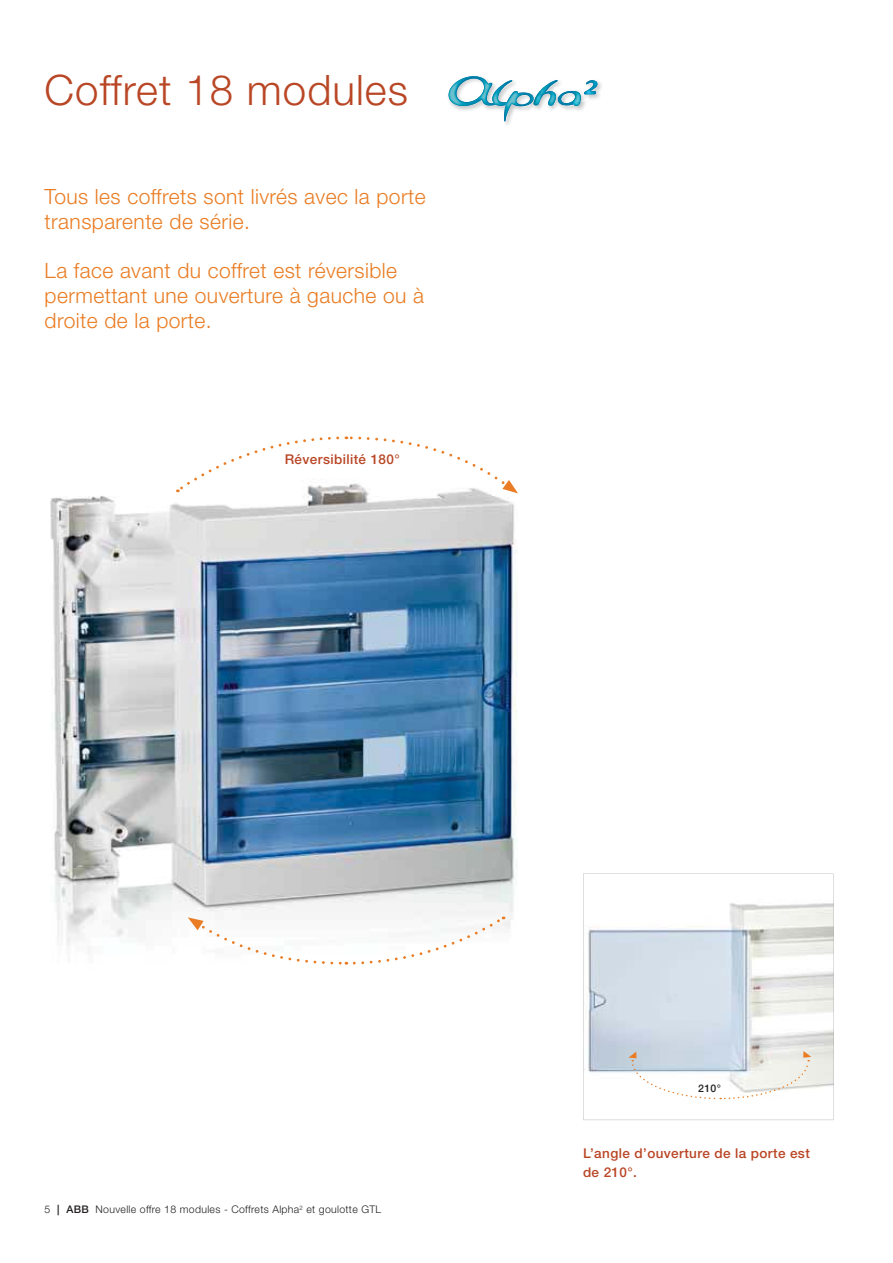
<style>
.page{position:relative;width:893px;height:1263px;background:#fff}
.page>*{position:absolute;margin:0;border:0;box-sizing:border-box;transform-origin:0 0}
.t1{font:300 42px "Helvetica Neue LT Std";letter-spacing:.025em;color:#b94625}
.t2{font:300 21px/24.8px "Helvetica Neue LT Std";letter-spacing:.02em;color:#ea7c23}
.t3{font:500 13.5px/18.8px "Helvetica Neue LT Std";letter-spacing:.03em;color:#b94625}
.t4{font:300 10.5px "Helvetica Neue LT Std";letter-spacing:.03em;color:#231f20}
.t5{font:500 10.5px "Helvetica Neue LT Std";color:#231f20}
.s1{font-weight:500}
</style>
<div class="page">
<img style="left:598px;top:81px;width:4px;height:17px">
<svg style="left:448px;top:76px;width:150px;height:46px"></svg>
<img style="left:584px;top:80px;width:13px;height:14px">
<img style="left:50px;top:489px;width:468px;height:457px">
<svg style="left:177px;top:436px;width:341px;height:57px"></svg>
<svg style="left:188px;top:916px;width:316px;height:49px"></svg>
<svg style="left:583px;top:873px;width:250px;height:247px"></svg>
<svg style="left:628px;top:1051px;width:183px;height:49px"></svg>
<h1 class="t1" style="left:45px;top:75px;width:365px">Coffret 18 modules</h1>
<p class="t2" style="left:45px;top:187px;width:382px">Tous les coffrets sont livrés avec la porte transparente de série.</p>
<p class="t2" style="left:45px;top:261px;width:381px">La face avant du coffret est réversible permettant une ouverture à gauche ou à droite de la porte.</p>
<p class="t3" style="left:285px;top:451px;width:117px">Réversibilité 180°</p>
<p class="t4" style="left:45px;top:1205px;width:338px">5 <span class="s1">| ABB</span> Nouvelle offre 18 modules - Coffrets Alpha<sup>2</sup> et goulotte GTL</p>
<p class="t5" style="left:698px;top:1084px;width:24px">210°</p>
<p class="t3" style="left:583px;top:1146px;width:228px">L’angle d’ouverture de la porte est de 210°.</p>
</div>
